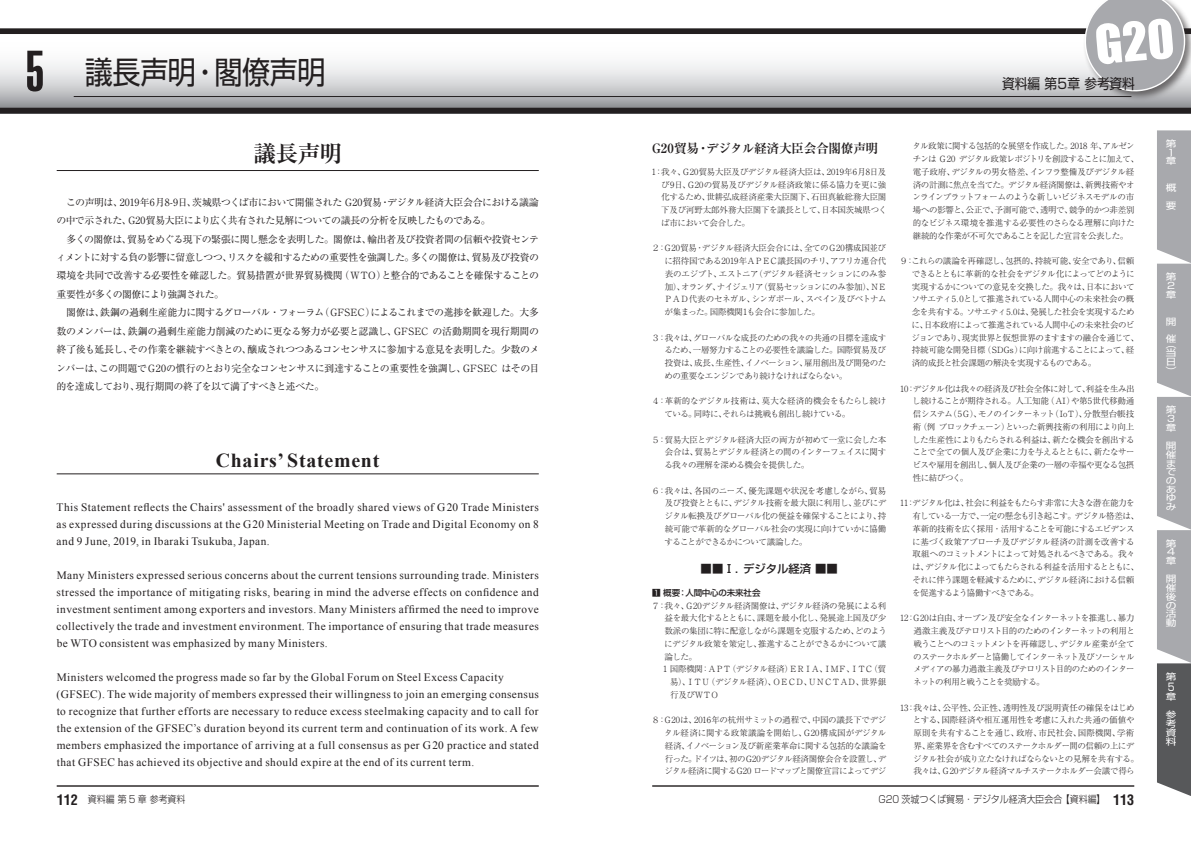
<style>
.page{position:relative;width:1191px;height:842px;background:#fff}
.page>*{position:absolute;margin:0;border:0;box-sizing:border-box;transform-origin:0 0}
.t1{font:31.2px "Shin Go Pro";letter-spacing:-.015em;color:#231f20;scale:.9 1}
.t2{font:700 22.7px "Ryumin Pro";color:#231f20}
.t3{font:700 19.8px "Times New Roman";letter-spacing:.04em;color:#231f20}
.t4{font:14.2px "Shin Go Pro";letter-spacing:-.01em;color:#231f20;scale:.9 1}
.t5{font:700 12.8px "Ryumin Pro";letter-spacing:-.03em;color:#231f20}
.t6{font:11.3px/17px "Times New Roman";letter-spacing:.04em;color:#231f20;text-align:justify}
.t7{font:500 11.3px "Shin Go Pro";color:#231f20}
.t8{font:10.6px "Shin Go Pro";color:#fff;scale:.85 1}
.t9{font:9.9px/18.4px "Ryumin Pro";letter-spacing:-.05em;color:#231f20}
.t10{font:300 9.9px "Shin Go Pro";color:#231f20;scale:.9 1}
.t11{font:9px/8.8px "Shin Go Pro";color:#fff;scale:1.18 1}
.t12{font:300 8.5px/12.8px "Ryumin Pro";letter-spacing:-.05em;color:#231f20;text-align:justify}
.t13{font:300 8.5px "Ryumin Pro";letter-spacing:-.03em;color:#231f20}
.t14{font:300 8.5px "Ryumin Pro";letter-spacing:-.095em;color:#231f20}
.t15{font:300 8.5px "Ryumin Pro";letter-spacing:-.075em;color:#231f20}
.t16{font:500 8.5px "Shin Go Pro";letter-spacing:-.025em;color:#231f20}
.s1{font-family:"Helvetica";font-weight:900;font-stretch:extra-condensed;font-size:56.7px}
.s2{font-family:"Helvetica";font-weight:700;font-stretch:condensed;font-size:14.2px}
</style>
<div class="page">
<hr style="left:57px;top:785px;width:482px;height:2px;background:#231f20">
<hr style="left:652px;top:785px;width:482px;height:2px;background:#231f20">
<hr style="left:57px;top:170px;width:482px;height:1px;background:#231f20">
<hr style="left:57px;top:474px;width:482px;height:1px;background:#231f20">
<svg style="left:1157px;top:130px;width:34px;height:666px;background:#9d9ea1"></svg>
<svg style="left:0;top:63px;width:1191px;height:45px"></svg>
<div style="left:0;top:28px;width:1191px;height:6px;background:#231f20"></div>
<div style="left:0;top:108px;width:1191px;height:5px;background:#231f20"></div>
<div style="left:1082px;top:0;width:109px;height:102px;background:#231f20;opacity:.6"></div>
<hr style="left:74px;top:96px;width:1057px;height:1px;background:#231f20">
<svg style="left:1083px;top:0;width:108px;height:93px;background:#b2b3b6"></svg>
<h1 class="t1" style="left:26px;top:47px;width:335px"><span class="s1">5</span> 議長声明・閣僚声明</h1>
<h2 class="t2" style="left:253px;top:135px;width:90px">議長声明</h2>
<p class="t9" style="left:56px;top:192px;width:485px">　この声明は、2019年6月8-9日、茨城県つくば市において開催された G20貿易・デジタル経済大臣会合における議論の中で示された、G20貿易大臣により広く共有された見解についての議長の分析を反映したものである。<br>　多くの閣僚は、貿易をめぐる現下の緊張に関し懸念を表明した。閣僚は、輸出者及び投資者間の信頼や投資センティメントに対する負の影響に留意しつつ、リスクを緩和するための重要性を強調した。多くの閣僚は、貿易及び投資の環境を共同で改善する必要性を確認した。貿易措置が世界貿易機関（WTO）と整合的であることを確保することの重要性が多くの閣僚により強調された。<br>　閣僚は、鉄鋼の過剰生産能力に関するグローバル・フォーラム（GFSEC）によるこれまでの進捗を歓迎した。大多数のメンバーは、鉄鋼の過剰生産能力削減のために更なる努力が必要と認識し、GFSEC の活動期間を現行期間の終了後も延長し、その作業を継続すべきとの、醸成されつつあるコンセンサスに参加する意見を表明した。少数のメンバーは、この問題でG20の慣行のとおり完全なコンセンサスに到達することの重要性を強調し、GFSEC はその目的を達成しており、現行期間の終了を以て満了すべきと述べた。</p>
<h3 class="t3" style="left:216px;top:447px;width:165px">Chairs’ Statement</h3>
<p class="t6" style="left:57px;top:499px;width:484px">This Statement reflects the Chairs' assessment of the broadly shared views of G20 Trade Ministers as expressed during discussions at the G20 Ministerial Meeting on Trade and Digital Economy on 8 and 9 June, 2019, in Ibaraki Tsukuba, Japan.</p>
<p class="t6" style="left:57px;top:567px;width:484px">Many Ministers expressed serious concerns about the current tensions surrounding trade. Ministers stressed the importance of mitigating risks, bearing in mind the adverse effects on confidence and investment sentiment among exporters and investors. Many Ministers affirmed the need to improve collectively the trade and investment environment. The importance of ensuring that trade measures be WTO consistent was emphasized by many Ministers.</p>
<p class="t6" style="left:57px;top:669px;width:484px;text-align:left">Ministers welcomed the progress made so far by the Global Forum on Steel Excess Capacity (GFSEC). The wide majority of members expressed their willingness to join an emerging consensus to recognize that further efforts are necessary to reduce excess steelmaking capacity and to call for the extension of the GFSEC’s duration beyond its current term and continuation of its work. A few members emphasized the importance of arriving at a full consensus as per G20 practice and stated that GFSEC has achieved its objective and should expire at the end of its current term.</p>
<h3 class="t4" style="left:1002px;top:72px;width:149px">資料編第5章参考資料</h3>
<h3 class="t5" style="left:652px;top:138px;width:228px">G20貿易・デジタル経済大臣会合閣僚声明</h3>
<p class="t12" style="left:661px;top:164px;width:227px;text-indent:-9px">1：我々、G20貿易大臣及びデジタル経済大臣は、2019年6月8日及び9日、G20の貿易及びデジタル経済政策に係る協力を更に強化するため、世耕弘成経済産業大臣閣下、石田真敏総務大臣閣下及び河野太郎外務大臣閣下を議長として、日本国茨城県つくば市において会合した。</p>
<p class="t12" style="left:664px;top:241px;width:224px;text-indent:-13px">２：G20貿易・デジタル経済大臣会合には、全てのG20構成国並びに招待国である2019年ＡＰＥＣ議長国のチリ、アフリカ連合代表のエジプト、エストニア（デジタル経済セッションにのみ参加）、オランダ、ナイジェリア（貿易セッションにのみ参加）、ＮＥＰＡＤ代表のセネガル、シンガポール、スペイン及びベトナムが集まった。国際機関1も会合に参加した。</p>
<p class="t12" style="left:664px;top:330px;width:223px;text-indent:-13px">３：我々は、グローバルな成長のための我々の共通の目標を達成するため、一層努力することの必要性を議論した。国際貿易及び投資は、成長、生産性、イノベーション、雇用創出及び開発のための重要なエンジンであり続けなければならない。</p>
<p class="t12" style="left:664px;top:394px;width:223px;text-indent:-13px">４：革新的なデジタル技術は、莫大な経済的機会をもたらし続けている。同時に、それらは挑戦も創出し続けている。</p>
<p class="t12" style="left:664px;top:432px;width:223px;text-indent:-13px">５：貿易大臣とデジタル経済大臣の両方が初めて一堂に会した本会合は、貿易とデジタル経済との間のインターフェイスに関する我々の理解を深める機会を提供した。</p>
<p class="t12" style="left:664px;top:483px;width:223px;text-indent:-13px">６：我々は、各国のニーズ、優先課題や状況を考慮しながら、貿易及び投資とともに、デジタル技術を最大限に利用し、並びにデジタル転換及びグローバル化の便益を確保することにより、持続可能で革新的なグローバル社会の実現に向けていかに協働することができるかについて議論した。</p>
<h3 class="t7" style="left:700px;top:559px;width:139px">■■Ⅰ．デジタル経済 ■■</h3>
<p class="t16" style="left:652px;top:585px;width:110px">1 概要：人間中心の未来社会</p>
<p class="t13" style="left:651px;top:599px;width:236px">７：我々、G20デジタル経済閣僚は、デジタル経済の発展による利</p>
<p class="t12" style="left:664px;top:611px;width:223px">益を最大化するとともに、課題を最小化し、発展途上国及び少</p>
<p class="t12" style="left:664px;top:624px;width:224px">数派の集団に特に配意しながら課題を克服するため、どのよう</p>
<p class="t12" style="left:664px;top:636px;width:223px">にデジタル政策を策定し、推進することができるかについて議</p>
<p class="t12" style="left:664px;top:649px;width:34px">論した。</p>
<p class="t14" style="left:663px;top:662px;width:224px">1 国際機関：ＡＰＴ（デジタル経済）ＥＲＩＡ、ＩＭＦ、ＩＴＣ（貿</p>
<p class="t15" style="left:670px;top:675px;width:217px">易）、ＩＴＵ（デジタル経済）、ＯＥＣＤ、ＵＮＣＴＡＤ、世界銀</p>
<p class="t12" style="left:670px;top:687px;width:50px">行及びＷＴＯ</p>
<p class="t12" style="left:664px;top:713px;width:224px;text-indent:-13px">８：G20は、2016年の杭州サミットの過程で、中国の議長下でデジタル経済に関する政策議論を開始し、G20構成国がデジタル経済、イノベーション及び新産業革命に関する包括的な議論を行った。ドイツは、初のG20デジタル経済閣僚会合を設置し、デジタル経済に関するG20 ロードマップと閣僚宣言によってデジ</p>
<p class="t12" style="left:912px;top:139px;width:228px;text-align:left">タル政策に関する包括的な展望を作成した。2018 年、アルゼンチンは G20 デジタル政策レポジトリを創設することに加えて、電子政府、デジタルの男女格差、インフラ整備及びデジタル経済の計測に焦点を当てた。デジタル経済閣僚は、新興技術やオンラインプラットフォームのような新しいビジネスモデルの市場への影響と、公正で、予測可能で、透明で、競争的かつ非差別的なビジネス環境を推進する必要性のさらなる理解に向けた継続的な作業が不可欠であることを記した宣言を公表した。</p>
<p class="t12" style="left:911px;top:254px;width:229px;text-align:left;text-indent:-12px">９：これらの議論を再確認し、包摂的、持続可能、安全であり、信頼できるとともに革新的な社会をデジタル化によってどのように実現するかについての意見を交換した。我々は、日本においてソサエティ5.0として推進されている人間中心の未来社会の概念を共有する。ソサエティ5.0は、発展した社会を実現するために、日本政府によって推進されている人間中心の未来社会のビジョンであり、現実世界と仮想世界のますますの融合を通じて、持続可能な開発目標（SDGs）に向け前進することによって、経済的成長と社会課題の解決を実現するものである。</p>
<p class="t12" style="left:912px;top:381px;width:224px;text-indent:-12px">10：デジタル化は我々の経済及び社会全体に対して、利益を生み出し続けることが期待される。人工知能（AI）や第5世代移動通信システム（5G）、モノのインターネット（IoT）、分散型台帳技術（例 ブロックチェーン）といった新興技術の利用により向上した生産性によりもたらされる利益は、新たな機会を創出することで全ての個人及び企業に力を与えるとともに、新たなサービスや雇用を創出し、個人及び企業の一層の幸福や更なる包摂性に結びつく。</p>
<p class="t12" style="left:912px;top:496px;width:228px;text-align:left;text-indent:-12px">11：デジタル化は、社会に利益をもたらす非常に大きな潜在能力を有している一方で、一定の懸念も引き起こす。デジタル格差は、革新的技術を広く採用・活用することを可能にするエビデンスに基づく政策アプローチ及びデジタル経済の計測を改善する取組へのコミットメントによって対処されるべきである。我々は、デジタル化によってもたらされる利益を活用するとともに、それに伴う課題を軽減するために、デジタル経済における信頼を促進するよう協働すべきである。</p>
<p class="t12" style="left:913px;top:611px;width:223px;text-indent:-13px">12：G20は自由、オープン及び安全なインターネットを推進し、暴力過激主義及びテロリスト目的のためのインターネットの利用と戦うことへのコミットメントを再確認し、デジタル産業が全てのステークホルダーと協働してインターネット及びソーシャルメディアの暴力過激主義及びテロリスト目的のためのインターネットの利用と戦うことを奨励する。</p>
<p class="t12" style="left:913px;top:700px;width:227px;text-align:left;text-indent:-13px">13：我々は、公平性、公正性、透明性及び説明責任の確保をはじめとする、国際経済や相互運用性を考慮に入れた共通の価値や原則を共有することを通じ、政府、市民社会、国際機関、学術界、産業界を含むすべてのステークホルダー間の信頼の上にデジタル社会が成り立たなければならないとの見解を共有する。我々は、G20デジタル経済マルチステークホルダー会議で得ら</p>
<p class="t10" style="left:57px;top:791px;width:145px"><span class="s2">112</span> 資料編 第 5 章 参考資料</p>
<p class="t10" style="left:878px;top:791px;width:286px">G20 茨城つくば貿易・デジタル経済大臣会合 【資料編】 <span class="s2">113</span></p>
<p class="t11" style="left:1165px;top:138px;width:10px">第<br>１章</p>
<p class="t11" style="left:1165px;top:178px;width:10px;line-height:17.9px">概要</p>
<p class="t11" style="left:1165px;top:271px;width:10px">第<br>２章</p>
<p class="t11" style="left:1165px;top:311px;width:10px;line-height:17.9px">開催</p>
<p class="t11" style="left:1165px;top:339px;width:10px">（当日）</p>
<p class="t11" style="left:1165px;top:404px;width:10px">第<br>３章</p>
<p class="t11" style="left:1165px;top:440px;width:10px;text-align:justify">開催までのあゆみ</p>
<p class="t11" style="left:1165px;top:538px;width:10px">第<br>４章</p>
<p class="t11" style="left:1165px;top:573px;width:10px;text-align:justify">開催後の活動</p>
<p class="t11" style="left:1165px;top:671px;width:10px">第</p>
<p class="t8" style="left:1167px;top:678px;width:10px">5</p>
<p class="t11" style="left:1165px;top:686px;width:10px;line-height:17.9px">章参</p>
<p class="t11" style="left:1165px;top:718px;width:10px;text-align:justify">考資料</p>
</div>
